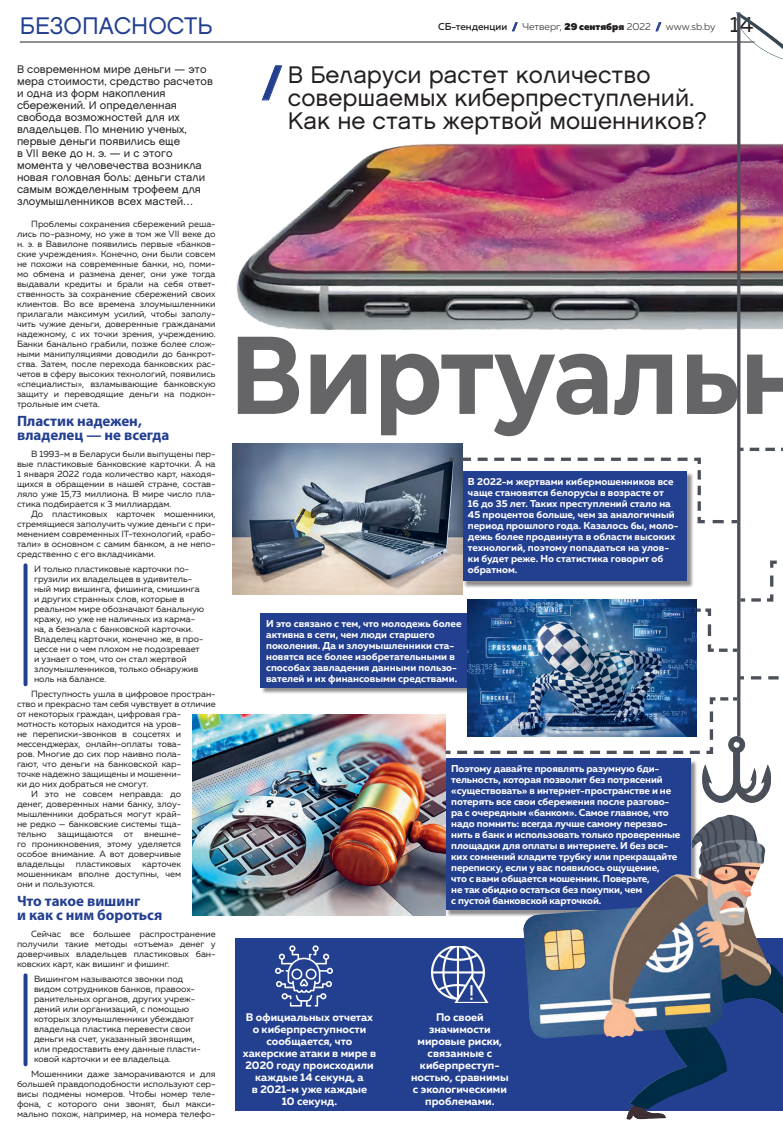
<style>
.page{position:relative;width:783px;height:1134px;background:#fff}
.page>*{position:absolute;margin:0;border:0;box-sizing:border-box;transform-origin:0 0}
.заг_1{font:700 110.3px "Montserrat";color:#656568;scale:.9 1}
.t1{font:900 41.3px "Muller";color:#233f90}
.надзаголовок{font:24px/23px "Chalet London Nineteen Sixty";color:#231f20}
.Колонтитул{font:24px "Chalet London Nineteen Sixty";color:#233f90}
.t2{font:22px "Muller";color:#231f20}
.подзаголовок_синий{font:700 15px/14px "Myriad Pro";color:#233f90}
.лид{font:11px/12px "Chalet London Nineteen Sixty";color:#231f20}
.Kstati{font:700 11px/12px "Muller";color:#fff;text-align:center}
.Kstati-2{font:700 10px/11px "Muller";letter-spacing:-.01em;color:#fff}
.t3{font:300 10px "Muller";color:#231f20}
.врезка_синяя{font:9px/10px "Muller";color:#231f20;text-align:justify}
.s1{font-weight:500}
.s2{font-weight:900;color:#233f90}
.s3{font-weight:900}
</style>
<div class="page">
<div style="left:235px;top:939px;width:547px;height:172px;background:#233f90"></div>
<svg style="left:512px;top:22px;width:5px;height:9px"></svg>
<svg style="left:655px;top:22px;width:6px;height:9px"></svg>
<hr style="left:20px;top:42px;width:734px;height:1px;background:#231f20">
<svg style="left:24px;top:565px;width:4px;height:119px"></svg>
<svg style="left:24px;top:975px;width:4px;height:89px"></svg>
<img style="left:236px;top:143px;width:546px;height:207px">
<img style="left:736px;top:12px;width:46px;height:238px">
<hr style="left:737px;top:12px;width:3px;height:731px;background:#4b5059">
<img style="left:702px;top:782px;width:68px;height:21px">
<svg style="left:261px;top:65px;width:21px;height:36px"></svg>
<img style="left:431px;top:946px;width:57px;height:57px">
<img style="left:275px;top:945px;width:58px;height:62px">
<div style="left:463px;top:472px;width:230px;height:116px;background:#231f20;opacity:.5"></div>
<div style="left:462px;top:471px;width:224px;height:110px;background:#233f90"></div>
<div style="left:261px;top:614px;width:213px;height:80px;background:#231f20;opacity:.5"></div>
<div style="left:260px;top:613px;width:207px;height:74px;background:#233f90"></div>
<div style="left:446px;top:760px;width:252px;height:157px;background:#231f20;opacity:.5"></div>
<div style="left:445px;top:759px;width:245px;height:151px;background:#233f90"></div>
<img style="left:467px;top:600px;width:229px;height:74px">
<img style="left:233px;top:443px;width:229px;height:151px">
<img style="left:192px;top:714px;width:253px;height:201px">
<svg style="left:446px;top:446px;width:336px;height:79px"></svg>
<img style="left:523px;top:815px;width:259px;height:305px">
<svg style="left:693px;top:559px;width:84px;height:94px"></svg>
<img style="left:442px;top:674px;width:337px;height:108px">
<p class="Колонтитул" style="left:20px;top:11px;width:194px">БЕЗОПАСНОСТЬ</p>
<p class="t3" style="left:438px;top:21px;width:279px"><span class="s1">СБ-тенденции</span> <span class="s2">/</span> Четверг, <span class="s3">29 сентября</span> 2022 <span class="s2">/</span> www.sb.by</p>
<p class="t2" style="left:729px;top:10px;width:25px">14</p>
<p class="лид" style="left:17px;top:64px;width:197px">В современном мире деньги — это мера стоимости, средство расчетов и одна из форм накопления сбережений. И определенная свобода возможностей для их владельцев. По мнению ученых, первые деньги появились еще<br>в VII веке до н. э. — и с этого момента у человечества возникла новая головная боль: деньги стали самым вожделенным трофеем для злоумышленников всех мастей…</p>
<p class="врезка_синяя" style="left:17px;top:218px;width:200px;text-indent:14px">Проблемы сохранения сбережений реша&shy;лись по-разному, но уже в том же VII веке до н. э. в Вавилоне появились первые «банков&shy;ские учреждения». Конечно, они были совсем не похожи на современные банки, но, поми&shy;мо обмена и размена денег, они уже тогда выдавали кредиты и брали на себя ответ&shy;ственность за сохранение сбережений своих клиентов. Во все времена злоумышленники прилагали максимум усилий, чтобы заполу&shy;чить чужие деньги, доверенные гражданами надежному, с их точки зрения, учреждению.<br>Банки банально грабили, позже более слож&shy;ными манипуляциями доводили до банкрот&shy;ства. Затем, после перехода банковских рас&shy;четов в сферу высоких технологий, появились «специалисты», взламывающие банковскую защиту и переводящие деньги на подкон&shy;трольные им счета.</p>
<p class="подзаголовок_синий" style="left:17px;top:414px;width:154px">Пластик надежен, владелец — не всегда</p>
<p class="врезка_синяя" style="left:17px;top:448px;width:200px;text-indent:14px">В 1993‑м в Беларуси были выпущены пер&shy;вые пластиковые банковские карточки. А на 1 января 2022 года количество карт, находя&shy;щихся в обращении в нашей стране, состав&shy;ляло уже 15,73 миллиона. В мире число пла&shy;стика подбирается к 3 миллиардам.</p>
<p class="врезка_синяя" style="left:17px;top:508px;width:200px;text-indent:14px">До пластиковых карточек мошенники, стремящиеся заполучить чужие деньги с при&shy;менением современных IT-технологий, «рабо&shy;тали» в основном с самим банком, а не непо&shy;средственно с его вкладчиками.</p>
<p class="врезка_синяя" style="left:34px;top:564px;width:172px;text-align:left">И только пластиковые карточки по&shy;грузили их владельцев в удивитель&shy;ный мир вишинга, фишинга, смишинга и других странных слов, которые в реальном мире обозначают банальную кражу, но уже не наличных из карма&shy;на, а безнала с банковской карточки.<br>Владелец карточки, конечно же, в про&shy;цессе ни о чем плохом не подозревает и узнает о том, что он стал жертвой злоумышленников, только обнаружив ноль на балансе.</p>
<p class="врезка_синяя" style="left:17px;top:688px;width:200px;text-align:left;text-indent:14px">Преступность ушла в цифровое простран&shy;ство и прекрасно там себя чувствует в отличие от некоторых граждан, цифровая гра&shy;мотность которых находится на уров-<br>не переписки-звонков в соцсетях и мессенджерах, онлайн-оплаты това-<br>ров. Многие до сих пор наивно пола-<br>гают, что деньги на банковской кар-<br>точке надежно защищены и мошенни-<br>ки до них добраться не смогут.</p>
<p class="врезка_синяя" style="left:17px;top:788px;width:165px;text-indent:14px">И это не совсем неправда: до денег, доверенных нами банку, злоу&shy;мышленники добраться могут край&shy;не редко — банковские системы тща&shy;тельно защищаются от внешне&shy;го проникновения, этому уделяется особое внимание. А вот доверчивые владельцы пластиковых карточек мошенникам вполне доступны, чем они и пользуются.</p>
<p class="подзаголовок_синий" style="left:17px;top:894px;width:147px">Что такое вишинг<br>и как с ним бороться</p>
<p class="врезка_синяя" style="left:17px;top:928px;width:200px;text-indent:14px">Сейчас все большее распространение получили такие методы «отъема» денег у доверчивых владельцев пластиковых бан&shy;ковских карт, как вишинг и фишинг.</p>
<p class="врезка_синяя" style="left:34px;top:974px;width:168px;text-align:left">Вишингом называются звонки под видом сотрудников банков, правоох&shy;ранительных органов, других учреж&shy;дений или организаций, с помощью которых злоумышленники убеждают владельца пластика перевести свои деньги на счет, указанный звонящим, или предоставить ему данные пласти&shy;ковой карточки и ее владельца.</p>
<p class="врезка_синяя" style="left:17px;top:1068px;width:200px;text-indent:14px">Мошенники даже заморачиваются и для большей правдоподобности используют сер&shy;висы подмены номеров. Чтобы номер теле&shy;фона, с которого они звонят, был макси&shy;мально похож, например, на номера телефо-</p>
<p class="t1" style="left:261px;top:57px;width:22px">/</p>
<p class="надзаголовок" style="left:288px;top:63px;width:420px">В Беларуси растет количество совершаемых киберпреступлений.<br>Как не стать жертвой мошенников?</p>
<p class="заг_1" style="left:229px;top:295px;width:645px">Виртуальн</p>
<p class="Kstati-2" style="left:468px;top:476px;width:212px">В 2022‑м жертвами кибермошенников все чаще становятся белорусы в возрасте от<br>16 до 35 лет. Таких преступлений стало на 45 процентов больше, чем за аналогичный период прошлого года. Казалось бы, моло&shy;дежь более продвинута в области высоких технологий, поэтому попадаться на улов&shy;ки будет реже. Но статистика говорит об обратном.</p>
<p class="Kstati-2" style="left:266px;top:618px;width:197px">И это связано с тем, что молодежь более активна в сети, чем люди старшего поколения. Да и злоумышленники ста&shy;новятся все более изобретательными в способах завладения данными пользо&shy;вателей и их финансовыми средствами.</p>
<p class="Kstati-2" style="left:451px;top:763px;width:231px">Поэтому давайте проявлять разумную бди&shy;тельность, которая позволит без потрясений «существовать» в интернет-пространстве и не потерять все свои сбережения после разгово&shy;ра с очередным «банком». Самое главное, что надо помнить: всегда лучше самому перезво&shy;нить в банк и использовать только проверенные площадки для оплаты в интернете. И без вся&shy;ких сомнений кладите трубку или прекращайте переписку, если у вас появилось ощущение,<br>что с вами общается мошенник. Поверьте,<br>не так обидно остаться без покупки, чем<br>с пустой банковской карточкой.</p>
<p class="Kstati" style="left:243px;top:1011px;width:135px">В официальных отчетах о киберпреступности сообщается, что хакерские атаки в мире в<br>2020 году происходили каждые 14 секунд, а<br>в 2021‑м уже каждые<br>10 секунд.</p>
<p class="Kstati" style="left:411px;top:1011px;width:99px">По своей значимости мировые риски, связанные с киберпреступ&shy;ностью, сравнимы с экологическими проблемами.</p>
</div>
